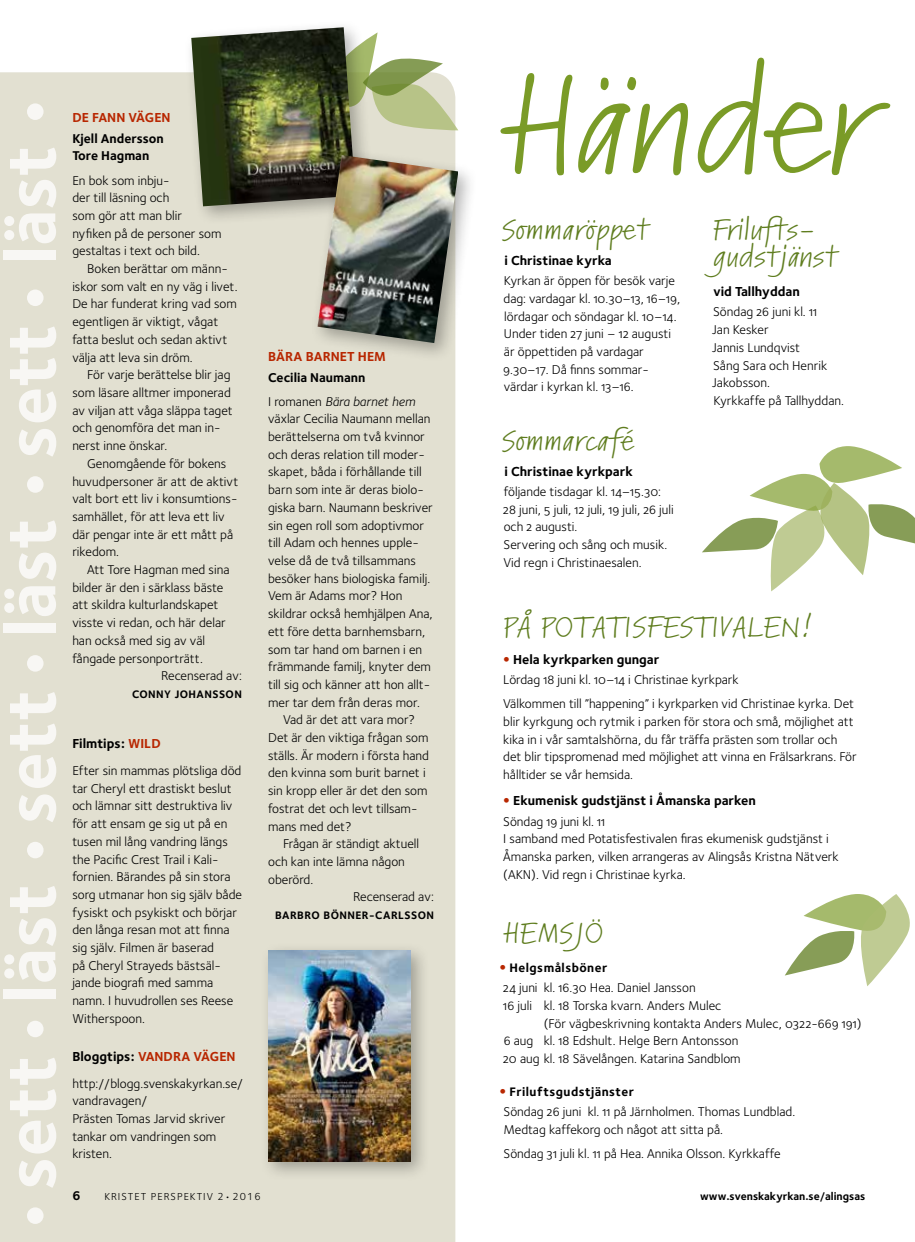
<style>
.page{position:relative;width:915px;height:1242px;background:#fff}
.page>*{position:absolute;margin:0;border:0;box-sizing:border-box;transform-origin:0 0}
.t1{font:semi-expanded 131.25px "Kremlin Pro";color:#7a9b27}
.t2{font:72px "Foundry Sterling Bold OSF";color:#f8f7f4}
.t3{font:semi-expanded 27px "Kremlin Pro";letter-spacing:.035em;color:#5f7d1f}
.t4{font:semi-expanded 27px/27px "Kremlin Pro";letter-spacing:.01em;color:#5f7d1f}
.t5{font:13.5px "Foundry Sterling Bold OSF";color:#000}
.t6{font:13.5px "Foundry Sterling Bold OSF";color:#b82701}
.t7{font:13.2px/17.7px "Foundry Sterling Book OSF";color:#000}
.t8{font:13.2px/17.7px "Foundry Sterling Bold OSF";color:#000}
.t9{font:13.2px "Foundry Sterling Book Italic OSF";color:#000}
.t10{font:700 12.75px "Foundry Sterling";letter-spacing:.035em;color:#000}
.t11{font:11.25px "Foundry Sterling Bold OSF";letter-spacing:.035em;color:#000}
.t12{font:11.25px "Foundry Sterling Bold OSF";color:#000}
.t13{font:10.5px "Foundry Sterling";letter-spacing:.095em;color:#000}
.s1{color:#b82701}
.s2{color:#000}
.s3{font-family:"Foundry Sterling Book OSF"}
.s4{font-family:"Sabon LT Std";color:#b82701}
.s5{font-family:"Sabon LT Std";font-weight:400;font-size:13.5px;color:#b82701}
</style>
<div class="page">
<div style="left:0;top:72px;width:455px;height:1170px;background:#e2e0d1"></div>
<div style="left:260px;top:942px;width:170px;height:239px;background:#000;opacity:.3"></div>
<img style="left:268px;top:950px;width:142px;height:211px">
<svg style="left:702px;top:446px;width:212px;height:145px"></svg>
<svg style="left:785px;top:894px;width:125px;height:92px"></svg>
<svg style="left:374px;top:32px;width:84px;height:98px"></svg>
<div style="left:183px;top:19px;width:191px;height:207px;background:#000;opacity:.3"></div>
<img style="left:191px;top:27px;width:164px;height:179px">
<div style="left:310px;top:148px;width:167px;height:214px;background:#000;opacity:.3"></div>
<img style="left:317px;top:155px;width:141px;height:188px">
<h2 class="t2" style="left:-20px;top:1231px;width:1137px;rotate:-90deg">• sett • läst • sett • läst • sett • läst •</h2>
<p class="t6" style="left:72px;top:108px;width:100px">DE FANN VÄGEN</p>
<p class="t8" style="left:72px;top:129px;width:93px">Kjell Andersson<br>Tore Hagman</p>
<p class="t7" style="left:72px;top:171px;width:151px">En bok som inbju-<br>der till läsning och<br>som gör att man blir nyfiken på de personer som gestaltas i text och bild.</p>
<p class="t7" style="left:72px;top:259px;width:167px;text-indent:15px">Boken berättar om männ&shy;iskor som valt en ny väg i livet.<br>De har funderat kring vad som egentligen är viktigt, vågat fatta beslut och sedan aktivt välja att leva sin dröm.</p>
<p class="t7" style="left:72px;top:366px;width:162px;text-indent:15px">För varje berättelse blir jag som läsare alltmer imponerad av viljan att våga släppa taget och genomföra det man in&shy;nerst inne önskar.</p>
<p class="t7" style="left:72px;top:454px;width:167px;text-indent:15px">Genomgående för bokens huvudpersoner är att de aktivt valt bort ett liv i konsumtions&shy;samhället, för att leva ett liv där pengar inte är ett mått på rikedom.</p>
<p class="t7" style="left:87px;top:560px;width:144px">Att Tore Hagman med sina</p>
<p class="t7" style="left:72px;top:578px;width:152px">bilder är den i särklass bäste</p>
<p class="t7" style="left:72px;top:596px;width:147px">att skildra kulturlandskapet</p>
<p class="t7" style="left:72px;top:613px;width:155px">visste vi redan, och här delar</p>
<p class="t7" style="left:72px;top:631px;width:134px">han också med sig av väl</p>
<p class="t7" style="left:72px;top:649px;width:132px">fångade personporträtt.</p>
<p class="t7" style="left:161px;top:666px;width:82px">Recenserad av:</p>
<p class="t11" style="left:132px;top:686px;width:111px">CONNY JOHANSSON</p>
<p class="t5" style="left:72px;top:734px;width:90px">Filmtips: <span class="s1">WILD</span></p>
<p class="t7" style="left:72px;top:761px;width:171px">Efter sin mammas plötsliga död tar Cheryl ett drastiskt beslut och lämnar sitt destruktiva liv för att ensam ge sig ut på en tusen mil lång vandring längs the Pacific Crest Trail i Kali&shy;fornien. Bärandes på sin stora sorg utmanar hon sig själv både fysiskt och psykiskt och börjar den långa resan mot att finna sig själv. Filmen är baserad<br>på Cheryl Strayeds bästsäl&shy;jande biografi med samma namn. I huvudrollen ses Reese<br>Witherspoon.</p>
<p class="t6" style="left:72px;top:1047px;width:165px"><span class="s2">Bloggtips:</span> VANDRA VÄGEN</p>
<p class="t7" style="left:72px;top:1074px;width:172px">http://blogg.svenskakyrkan.se/ vandravagen/<br>Prästen Tomas Jarvid skriver tankar om vandringen som kristen.</p>
<p class="t6" style="left:268px;top:347px;width:119px">BÄRA BARNET HEM</p>
<p class="t8" style="left:268px;top:368px;width:99px">Cecilia Naumann</p>
<p class="t9" style="left:268px;top:392px;width:148px"><span class="s3">I romanen</span> Bära barnet hem</p>
<p class="t7" style="left:268px;top:410px;width:164px">växlar Cecilia Naumann mellan</p>
<p class="t7" style="left:268px;top:427px;width:158px">berättelserna om två kvinnor</p>
<p class="t7" style="left:268px;top:445px;width:158px">och deras relation till moder-</p>
<p class="t7" style="left:268px;top:463px;width:155px">skapet, båda i förhållande till</p>
<p class="t7" style="left:268px;top:480px;width:157px">barn som inte är deras biolo-</p>
<p class="t7" style="left:268px;top:498px;width:166px">giska barn. Naumann beskriver</p>
<p class="t7" style="left:268px;top:516px;width:157px">sin egen roll som adoptivmor</p>
<p class="t7" style="left:268px;top:533px;width:152px">till Adam och hennes upple-</p>
<p class="t7" style="left:268px;top:551px;width:149px">velse då de två tillsammans</p>
<p class="t7" style="left:268px;top:569px;width:163px">besöker hans biologiska familj.</p>
<p class="t7" style="left:268px;top:587px;width:136px">Vem är Adams mor? Hon</p>
<p class="t7" style="left:268px;top:604px;width:166px">skildrar också hemhjälpen Ana,</p>
<p class="t7" style="left:268px;top:622px;width:158px">ett före detta barnhemsbarn,</p>
<p class="t7" style="left:268px;top:640px;width:155px">som tar hand om barnen i en</p>
<p class="t7" style="left:268px;top:657px;width:164px">främmande familj, knyter dem</p>
<p class="t7" style="left:268px;top:675px;width:163px">till sig och känner att hon allt-</p>
<p class="t7" style="left:268px;top:693px;width:153px">mer tar dem från deras mor.</p>
<p class="t7" style="left:283px;top:710px;width:134px">Vad är det att vara mor?</p>
<p class="t7" style="left:268px;top:728px;width:162px">Det är den viktiga frågan som</p>
<p class="t7" style="left:268px;top:746px;width:162px">ställs. Är modern i första hand</p>
<p class="t7" style="left:268px;top:764px;width:159px">den kvinna som burit barnet i</p>
<p class="t7" style="left:268px;top:781px;width:161px">sin kropp eller är det den som</p>
<p class="t7" style="left:268px;top:799px;width:151px">fostrat det och levt tillsam-</p>
<p class="t7" style="left:268px;top:817px;width:85px">mans med det?</p>
<p class="t7" style="left:283px;top:834px;width:138px">Frågan är ständigt aktuell</p>
<p class="t7" style="left:268px;top:852px;width:138px">och kan inte lämna någon</p>
<p class="t7" style="left:268px;top:870px;width:47px">oberörd.</p>
<p class="t7" style="left:353px;top:887px;width:82px">Recenserad av:</p>
<p class="t11" style="left:275px;top:907px;width:160px">BARBRO BÖNNER-CARLSSON</p>
<p class="t5" style="left:72px;top:1186px;width:9px">6</p>
<p class="t13" style="left:104px;top:1189px;width:158px">KRISTET PERSPEKTIV 2•2016</p>
<h1 class="t1" style="left:505px;top:32px;width:371px">Händer</h1>
<h3 class="t3" style="left:502px;top:211px;width:148px">Sommaröppet</h3>
<p class="t5" style="left:504px;top:251px;width:109px">i Christinae kyrka</p>
<p class="t7" style="left:503px;top:271px;width:178px">Kyrkan är öppen för besök varje dag: vardagar kl. 10.30–13, 16–19, lördagar och söndagar kl. 10–14.<br>Under tiden 27 juni – 12 augusti är öppettiden på vardagar<br>9.30–17. Då finns sommar&shy;värdar i kyrkan kl. 13–16.</p>
<h3 class="t3" style="left:502px;top:422px;width:133px">Sommarcafé</h3>
<p class="t5" style="left:504px;top:461px;width:130px">i Christinae kyrkpark</p>
<p class="t7" style="left:503px;top:482px;width:172px">följande tisdagar kl. 14–15.30:<br>28 juni, 5 juli, 12 juli, 19 juli, 26 juli och 2 augusti.<br>Servering och sång och musik.<br>Vid regn i Christinaesalen.</p>
<h3 class="t4" style="left:712px;top:218px;width:126px">Frilufts&shy;gudstjänst</h3>
<p class="t5" style="left:713px;top:282px;width:88px">vid Tallhyddan</p>
<p class="t7" style="left:712px;top:303px;width:133px">Söndag 26 juni kl. 11<br>Jan Kesker<br>Jannis Lundqvist<br>Sång Sara och Henrik<br>Jakobsson.<br>Kyrkkaffe på Tallhyddan.</p>
<h3 class="t3" style="left:503px;top:607px;width:310px">PÅ POTATISFESTIVALEN!</h3>
<p class="t5" style="left:503px;top:650px;width:157px"><span class="s4">•</span> Hela kyrkparken gungar</p>
<p class="t7" style="left:503px;top:667px;width:352px;line-height:24.2px">Lördag 18 juni kl. 10–14 i Christinae kyrkpark<br>Välkommen till ”happening” i kyrkparken vid Christinae kyrka. Det</p>
<p class="t7" style="left:503px;top:712px;width:355px">blir kyrkgung och rytmik i parken för stora och små, möjlighet att kika in i vår samtalshörna, du får träffa prästen som trollar och det blir tipspromenad med möjlighet att vinna en Frälsarkrans. För hålltider se vår hemsida.</p>
<p class="t5" style="left:503px;top:791px;width:254px"><span class="s4">•</span> Ekumenisk gudstjänst i Åmanska parken</p>
<p class="t7" style="left:503px;top:812px;width:337px">Söndag 19 juni kl. 11<br>I samband med Potatisfestivalen firas ekumenisk gudstjänst i Åmanska parken, vilken arrangeras av Alingsås Kristna Nätverk (AKN). Vid regn i Christinae kyrka.</p>
<h3 class="t3" style="left:504px;top:914px;width:100px">HEMSJÖ</h3>
<p class="t10" style="left:499px;top:958px;width:109px"><span class="s5">•</span> Helgsmålsböner</p>
<p class="t7" style="left:503px;top:978px;width:194px">24 juni kl. 16.30 Hea. Daniel Jansson</p>
<p class="t7" style="left:503px;top:996px;width:219px">16 juli kl. 18 Torska kvarn. Anders Mulec</p>
<p class="t7" style="left:543px;top:1014px;width:319px">(För vägbeskrivning kontakta Anders Mulec, 0322-669 191)</p>
<p class="t7" style="left:503px;top:1031px;width:236px">6 aug kl. 18 Edshult. Helge Bern Antonsson</p>
<p class="t7" style="left:503px;top:1049px;width:239px">20 aug kl. 18 Sävelången. Katarina Sandblom</p>
<p class="t10" style="left:499px;top:1082px;width:136px"><span class="s5">•</span> Friluftsgudstjänster</p>
<p class="t7" style="left:503px;top:1102px;width:293px">Söndag 26 juni kl. 11 på Järnholmen. Thomas Lundblad.<br>Medtag kaffekorg och något att sitta på.</p>
<p class="t7" style="left:503px;top:1144px;width:278px">Söndag 31 juli kl. 11 på Hea. Annika Olsson. Kyrkkaffe</p>
<p class="t12" style="left:699px;top:1187px;width:167px">www.svenskakyrkan.se/alingsas</p>
</div>
